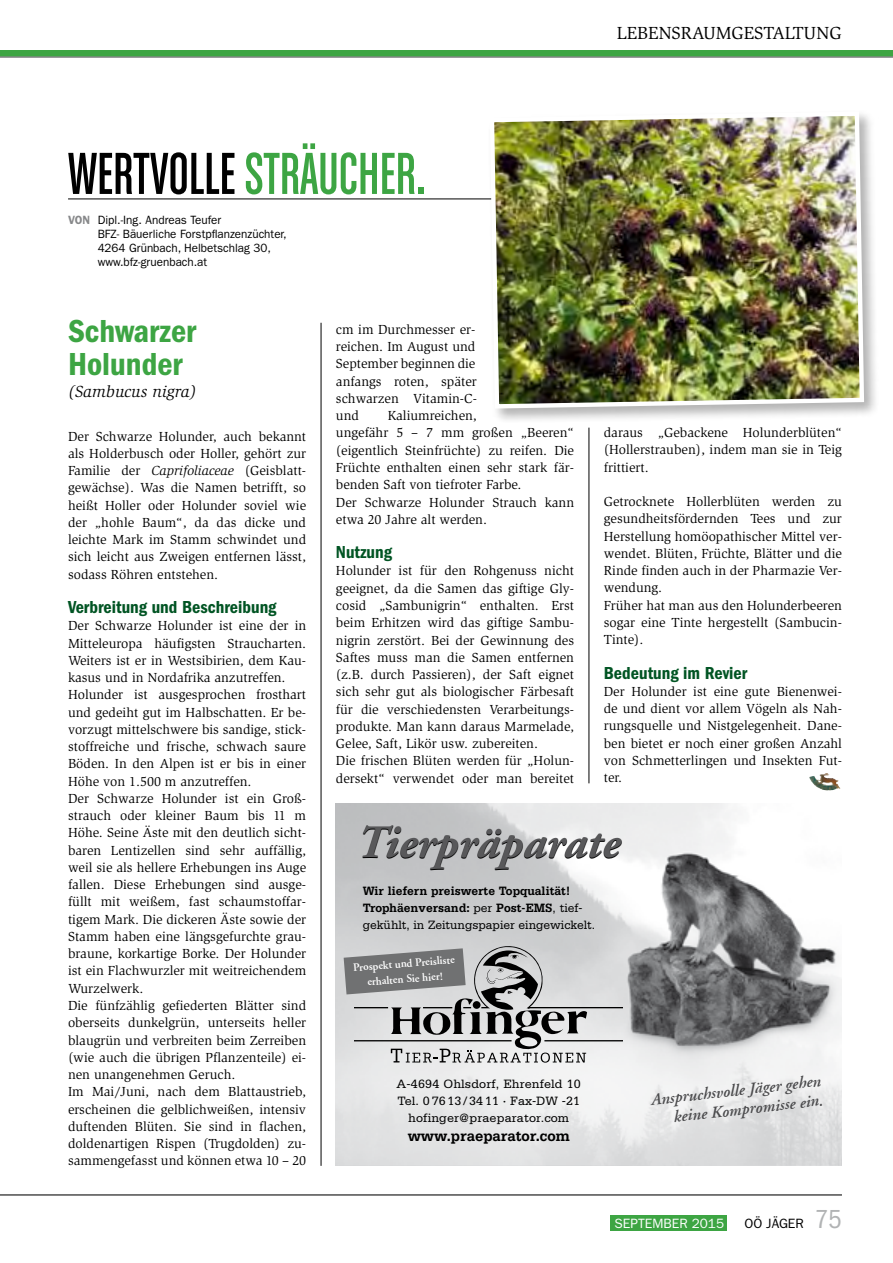
<style>
.page{position:relative;width:893px;height:1263px;background:#fff}
.page>*{position:absolute;margin:0;border:0;box-sizing:border-box;transform-origin:0 0}
.t1{font:63px "Chalet Comprime Cologne Sixty";color:#000;scale:.92 1}
.t2{font:63px "Chalet Comprime Cologne Sixty";color:#3da543;scale:.92 1}
.t3{font:italic 700 46.35px "Adobe Garamond";color:#000}
.t4{font:33px/33px "ITC Franklin Gothic Std Dm Cd";color:#3da543}
.t5{font:18px "ITC Franklin Gothic Std Dm Cd";color:#005423}
.t6{font:18px "Slimbach LT";color:#000}
.t7{font:italic 600 16.5px/19.4px "Adobe Garamond";color:#4b4b4d;text-align:right}
.t8{font:italic 16.5px "Slimbach LT";color:#000}
.t9{font:700 15.75px "Serifa";color:#000;scale:.95 1}
.t10{font:13.5px/17.2px "Slimbach LT";color:#000;text-align:justify}
.t11{font:13.5px "ITC Franklin Gothic Std";color:#fff}
.t12{font:13.5px "ITC Franklin Gothic Std";color:#000}
.t13{font:700 12.75px/17.1px "Serifa";color:#000;scale:.95 1}
.t14{font:12.75px/17.1px "Serifa";letter-spacing:.01em;color:#000;text-align:center}
.t15{font:12px/14.2px "ITC Franklin Gothic Std";color:#000}
.t16{font:600 11.25px/15.3px "Adobe Garamond";color:#fff;text-align:center}
.s1{color:#3da543}
.s2{font-weight:600;color:#87888a}
.s3{font-style:italic}
.s4{font-weight:400}
.s5{font-family:"Franklin Gothic LT";font-stretch:condensed;font-size:27px;color:#b1b3b4}
</style>
<div class="page">
<div style="left:610px;top:1215px;width:117px;height:16px;background:#3da543"></div>
<hr style="left:0;top:1194px;width:842px;height:1px;background:#000">
<div style="left:0;top:50px;width:893px;height:6px;background:#3da543"></div>
<hr style="left:0;top:56px;width:893px;height:2px;background:#87888a">
<hr style="left:321px;top:323px;width:1px;height:843px;background:#000">
<hr style="left:68px;top:199px;width:772px;height:1px;background:#000">
<hr style="left:589px;top:428px;width:1px;height:355px;background:#000">
<img style="left:809px;top:774px;width:29px;height:16px">
<img style="left:336px;top:804px;width:506px;height:361px">
<hr style="left:529px;top:1007px;width:93px;height:1px;background:#000">
<hr style="left:544px;top:1040px;width:78px;height:1px;background:#000">
<svg style="left:344px;top:944px;width:243px;height:119px;background:#a9a9aa"></svg>
<div style="left:486px;top:108px;width:392px;height:315px;background:#000;opacity:.3"></div>
<img style="left:488px;top:109px;width:378px;height:302px">
<h1 class="t1" style="left:68px;top:139px;width:214px">WERTVOLLE <span class="s1">STRÄUCHER</span></h1>
<h1 class="t2" style="left:416px;top:139px;width:12px">.</h1>
<p class="t15" style="left:98px;top:213px;width:190px;text-indent:-30px"><span class="s2">VON</span> Dipl.-Ing. Andreas Teufer<br>BFZ- Bäuerliche Forstpflanzenzüchter,<br>4264 Grünbach, Helbetschlag 30, www.bfz-gruenbach.at</p>
<h3 class="t6" style="left:617px;top:23px;width:227px">LEBENSRAUMGESTALTUNG</h3>
<h3 class="t4" style="left:68px;top:315px;width:130px">Schwarzer<br>Holunder</h3>
<p class="t8" style="left:68px;top:382px;width:130px">(Sambucus nigra)</p>
<p class="t10" style="left:68px;top:428px;width:240px">Der Schwarze Holunder, auch bekannt als Holderbusch oder Holler, gehört zur Familie der <span class="s3">Caprifoliaceae</span> (Geisblatt&shy;gewächse). Was die Namen betrifft, so heißt Holler oder Holunder soviel wie der „hohle Baum“, da das dicke und leichte Mark im Stamm schwindet und sich leicht aus Zweigen entfernen lässt, sodass Röhren entstehen.</p>
<h3 class="t5" style="left:68px;top:597px;width:210px">Verbreitung und Beschreibung</h3>
<p class="t10" style="left:68px;top:617px;width:240px;text-align:left">Der Schwarze Holunder ist eine der in Mitteleuropa häufigsten Straucharten.<br>Weiters ist er in Westsibirien, dem Kau&shy;kasus und in Nordafrika anzutreffen.<br>Holunder ist ausgesprochen frosthart und gedeiht gut im Halbschatten. Er be&shy;vorzugt mittelschwere bis sandige, stick&shy;stoffreiche und frische, schwach saure Böden. In den Alpen ist er bis in einer Höhe von 1.500 m anzutreffen.<br>Der Schwarze Holunder ist ein Groß&shy;strauch oder kleiner Baum bis 11 m Höhe. Seine Äste mit den deutlich sicht&shy;baren Lentizellen sind sehr auffällig, weil sie als hellere Erhebungen ins Auge fallen. Diese Erhebungen sind ausge&shy;füllt mit weißem, fast schaumstoffar&shy;tigem Mark. Die dickeren Äste sowie der Stamm haben eine längsgefurchte grau&shy;braune, korkartige Borke. Der Holunder ist ein Flachwurzler mit weitreichendem Wurzelwerk.<br>Die fünfzählig gefiederten Blätter sind oberseits dunkelgrün, unterseits heller blaugrün und verbreiten beim Zerreiben (wie auch die übrigen Pflanzenteile) ei&shy;nen unangenehmen Geruch.<br>Im Mai/Juni, nach dem Blattaustrieb, erscheinen die gelblichweißen, intensiv duftenden Blüten. Sie sind in flachen, doldenartigen Rispen (Trugdolden) zu&shy;sammengefasst und können etwa 10 – 20</p>
<p class="t10" style="left:336px;top:321px;width:143px">cm im Durchmesser er&shy;reichen. Im August und September beginnen die anfangs roten, später schwarzen Vitamin-C&shy;und</p>
<p class="t10" style="left:336px;top:407px;width:240px;text-align:left;text-indent:52px">Kaliumreichen,<br>ungefähr 5 – 7 mm großen „Beeren“ (eigentlich Steinfrüchte) zu reifen. Die<br>Früchte enthalten einen sehr stark fär&shy;benden Saft von tiefroter Farbe.<br>Der Schwarze Holunder Strauch kann etwa 20 Jahre alt werden.</p>
<h3 class="t5" style="left:336px;top:542px;width:58px">Nutzung</h3>
<p class="t10" style="left:336px;top:562px;width:240px;text-align:left">Holunder ist für den Rohgenuss nicht geeignet, da die Samen das giftige Gly&shy;cosid „Sambunigrin“ enthalten. Erst beim Erhitzen wird das giftige Sambu&shy;nigrin zerstört. Bei der Gewinnung des Saftes muss man die Samen entfernen (z.B. durch Passieren), der Saft eignet sich sehr gut als biologischer Färbesaft für die verschiedensten Verarbeitungs&shy;produkte. Man kann daraus Marmelade, Gelee, Saft, Likör usw. zubereiten.<br>Die frischen Blüten werden für „Holun&shy;dersekt“ verwendet oder man bereitet</p>
<p class="t10" style="left:604px;top:424px;width:240px">daraus „Gebackene Holunderblüten“ (Hollerstrauben), indem man sie in Teig frittiert.</p>
<p class="t10" style="left:604px;top:493px;width:240px;text-align:left">Getrocknete Hollerblüten werden zu gesundheitsfördernden Tees und zur<br>Herstellung homöopathischer Mittel ver&shy;wendet. Blüten, Früchte, Blätter und die<br>Rinde finden auch in der Pharmazie Ver&shy;wendung.<br>Früher hat man aus den Holunderbeeren sogar eine Tinte hergestellt (Sambucin-<br>Tinte).</p>
<h3 class="t5" style="left:604px;top:662px;width:145px">Bedeutung im Revier</h3>
<p class="t10" style="left:604px;top:683px;width:240px">Der Holunder ist eine gute Bienenwei&shy;de und dient vor allem Vögeln als Nah&shy;rungsquelle und Nistgelegenheit. Dane&shy;ben bietet er noch einer großen Anzahl von Schmetterlingen und Insekten Fut&shy;ter.</p>
<h2 class="t3" style="left:357px;top:818px;width:265px">Tierpräparate</h2>
<p class="t13" style="left:363px;top:882px;width:246px">Wir liefern preiswerte Topqualität!<br>Trophäenversand: <span class="s4">per</span> Post-EMS<span class="s4">, tief&shy;gekühlt, in Zeitungspapier eingewickelt.</span></p>
<p class="t16" style="left:352px;top:960px;width:103px;rotate:-5deg">Prospekt und Preisliste erhalten Sie hier!</p>
<p class="t14" style="left:397px;top:1075px;width:186px">A-4694 Ohlsdorf, Ehrenfeld 10<br>Tel. 0 76 13/34 11 · Fax-DW -21 hofinger@praeparator.com</p>
<p class="t9" style="left:408px;top:1127px;width:172px">www.praeparator.com</p>
<p class="t7" style="left:650px;top:1090px;width:172px;rotate:-6deg">Anspruchsvolle Jäger gehen keine Kompromisse ein.</p>
<p class="t11" style="left:614px;top:1215px;width:111px">SEPTEMBER 2015</p>
<p class="t12" style="left:744px;top:1215px;width:99px">OÖ JÄGER <span class="s5">75</span></p>
</div>
